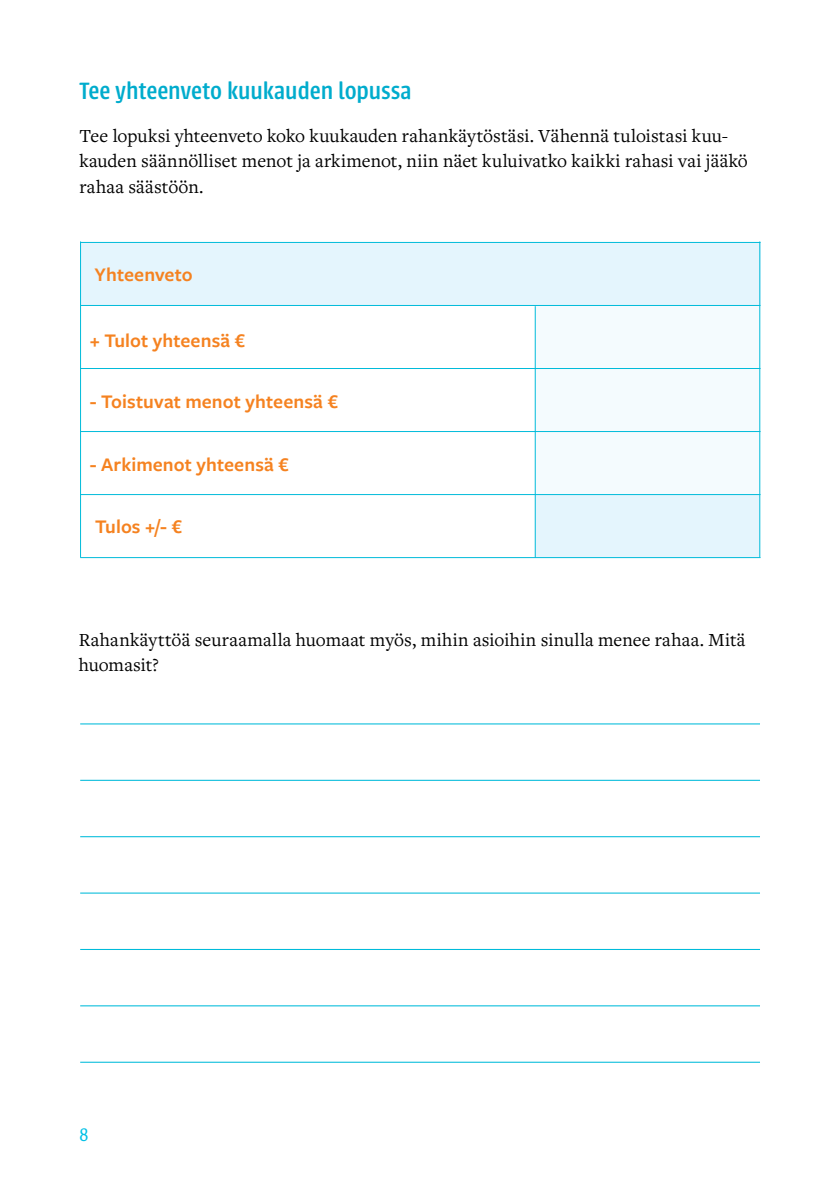
<style>
.page{position:relative;width:840px;height:1191px;background:#fff}
.page>*{position:absolute;margin:0;border:0;box-sizing:border-box;transform-origin:0 0}
.t1{font:500 26px "Urbana";letter-spacing:-.005em;color:#00accd}
.t2{font:600 20px "Freight Sans Pro";letter-spacing:.005em;color:#f58220}
.t3{font:300 20px "Urbana";color:#00c0e6}
.t4{font:19.2px/25.6px "Freight Text Pro";letter-spacing:.01em;color:#000}
</style>
<div class="page">
<div style="left:80px;top:242px;width:680px;height:63px;background:#e4f5fd"></div>
<div style="left:535px;top:305px;width:224px;height:253px;background:#f4fbfe"></div>
<div style="left:535px;top:495px;width:224px;height:63px;background:#e4f5fd"></div>
<hr style="left:80px;top:241px;width:1px;height:316px;background:#00bbda">
<hr style="left:759px;top:241px;width:1px;height:316px;background:#00bbda">
<hr style="left:534px;top:306px;width:1px;height:251px;background:#00bbda">
<hr style="left:80px;top:242px;width:680px;height:1px;background:#00bbda">
<hr style="left:80px;top:305px;width:680px;height:1px;background:#00bbda">
<hr style="left:80px;top:368px;width:680px;height:1px;background:#00bbda">
<hr style="left:80px;top:431px;width:680px;height:1px;background:#00bbda">
<hr style="left:80px;top:494px;width:680px;height:1px;background:#00bbda">
<hr style="left:80px;top:557px;width:680px;height:1px;background:#00bbda">
<hr style="left:80px;top:723px;width:679px;height:1px;background:#00bbda">
<hr style="left:80px;top:780px;width:679px;height:1px;background:#00bbda">
<hr style="left:80px;top:836px;width:679px;height:1px;background:#00bbda">
<hr style="left:80px;top:892px;width:679px;height:1px;background:#00bbda">
<hr style="left:80px;top:949px;width:679px;height:1px;background:#00bbda">
<hr style="left:80px;top:1005px;width:679px;height:1px;background:#00bbda">
<hr style="left:80px;top:1061px;width:679px;height:1px;background:#00bbda">
<h1 class="t1" style="left:79px;top:76px;width:333px">Tee yhteenveto kuukauden lopussa</h1>
<p class="t4" style="left:79px;top:122px;width:669px">Tee lopuksi yhteenveto koko kuukauden rahankäytöstäsi. Vähennä tuloistasi kuu&shy;kauden säännölliset menot ja arkimenot, niin näet kuluivatko kaikki rahasi vai jääkö rahaa säästöön.</p>
<p class="t2" style="left:94px;top:260px;width:100px">Yhteenveto</p>
<p class="t2" style="left:90px;top:326px;width:157px">+ Tulot yhteensä €</p>
<p class="t2" style="left:90px;top:388px;width:249px">- Toistuvat menot yhteensä €</p>
<p class="t2" style="left:90px;top:451px;width:200px">- Arkimenot yhteensä €</p>
<p class="t2" style="left:95px;top:513px;width:88px">Tulos +/- €</p>
<p class="t4" style="left:79px;top:626px;width:667px">Rahankäyttöä seuraamalla huomaat myös, mihin asioihin sinulla menee rahaa. Mitä huomasit?</p>
<p class="t3" style="left:79px;top:1123px;width:10px">8</p>
</div>
